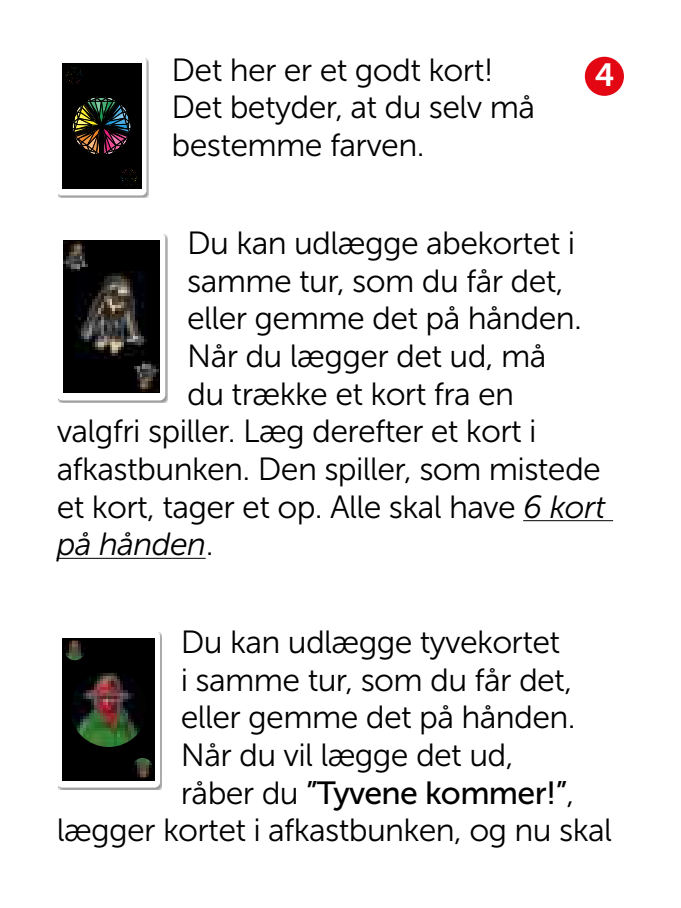
<style>
.page{position:relative;width:681px;height:908px;background:#fff}
.page>*{position:absolute;margin:0;border:0;box-sizing:border-box;transform-origin:0 0}
.t1{font:32px/37.6px "Museo Sans 300";letter-spacing:-.02em;color:#000}
.t2{font:32px "Museo Sans 500";letter-spacing:-.02em;color:#000}
.t3{font:italic 32px "Museo Sans 300";letter-spacing:-.02em;color:#000}
.t4{font:32px "Museo Sans 700";color:#fff}
.s1{font-style:italic}
.s2{font-style:normal}
.s3{font-family:"Museo Sans 300"}
</style>
<div class="page">
<hr style="left:523px;top:519px;width:90px;height:2px;background:#000">
<hr style="left:57px;top:557px;width:148px;height:1px;background:#000">
<div style="left:58px;top:58px;width:90px;height:139px;background:#000;opacity:.4"></div>
<div style="left:57px;top:57px;width:89px;height:138px;background:#fff;border-radius:5px"></div>
<div style="left:62px;top:63px;width:79px;height:126px;background:#000"></div>
<img style="left:72px;top:97px;width:59px;height:59px">
<svg style="left:65px;top:67px;width:17px;height:18px"></svg>
<svg style="left:120px;top:168px;width:17px;height:17px"></svg>
<div style="left:584px;top:57px;width:39px;height:39px;background:#e30613;border-radius:50%"></div>
<div style="left:58px;top:234px;width:109px;height:168px;background:#000;opacity:.4"></div>
<div style="left:57px;top:232px;width:108px;height:168px;background:#fff;border-radius:6px"></div>
<div style="left:63px;top:240px;width:96px;height:152px;background:#000"></div>
<img style="left:63px;top:242px;width:24px;height:29px">
<img style="left:134px;top:361px;width:24px;height:30px">
<img style="left:75px;top:271px;width:71px;height:87px">
<div style="left:58px;top:632px;width:104px;height:157px;background:#000;opacity:.4"></div>
<div style="left:57px;top:630px;width:103px;height:157px;background:#fff;border-radius:6px"></div>
<div style="left:63px;top:637px;width:92px;height:142px;background:#000"></div>
<img style="left:70px;top:671px;width:77px;height:75px;border-radius:38px">
<img style="left:64px;top:639px;width:21px;height:21px;border-radius:10px">
<img style="left:132px;top:757px;width:21px;height:21px;border-radius:10px">
<p class="t1" style="left:171px;top:51px;width:365px">Det her er et godt kort!<br>Det betyder, at du selv må bestemme farven.</p>
<p class="t4" style="left:594px;top:57px;width:21px">4</p>
<p class="t1" style="left:187px;top:224px;width:389px">Du kan udlægge abekortet i</p>
<p class="t1" style="left:187px;top:262px;width:378px">samme tur, som du får det,</p>
<p class="t1" style="left:187px;top:299px;width:396px">eller gemme det på hånden.</p>
<p class="t1" style="left:187px;top:337px;width:360px">Når du lægger det ud, må</p>
<p class="t1" style="left:187px;top:375px;width:328px">du trække et kort fra en</p>
<p class="t1" style="left:57px;top:412px;width:481px">valgfri spiller. Læg derefter et kort i</p>
<p class="t1" style="left:57px;top:450px;width:545px">afkastbunken. Den spiller, som mistede</p>
<p class="t1" style="left:57px;top:487px;width:550px">et kort, tager et op. Alle skal have <span class="s1">6 kort</span></p>
<p class="t3" style="left:57px;top:526px;width:158px">på hånden<span class="s2">.</span></p>
<p class="t1" style="left:181px;top:623px;width:396px">Du kan udlægge tyvekortet i samme tur, som du får det, eller gemme det på hånden.<br>Når du vil lægge det ud,</p>
<p class="t2" style="left:181px;top:774px;width:395px"><span class="s3">råber du</span> ”Tyvene kommer!”<span class="s3">,</span></p>
<p class="t1" style="left:57px;top:811px;width:556px">lægger kortet i afkastbunken, og nu skal</p>
</div>
